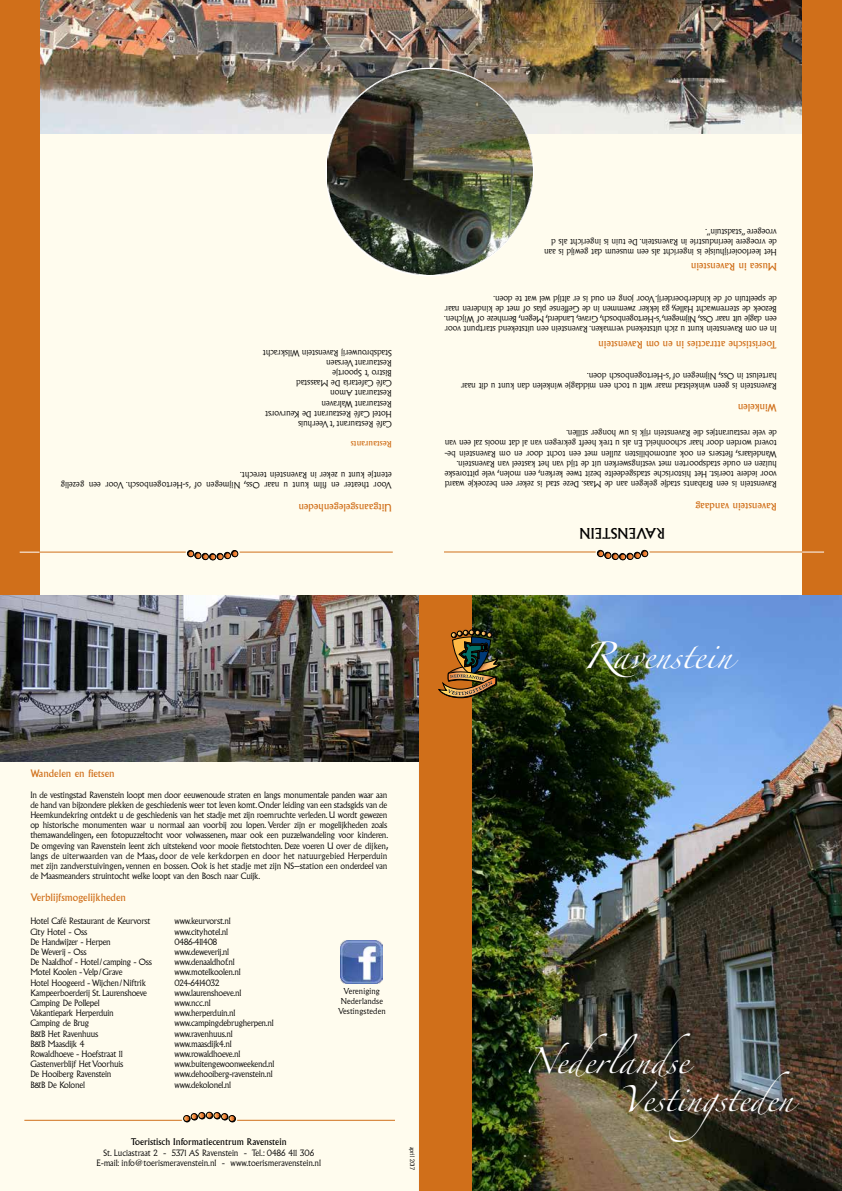
<style>
.page{position:relative;width:842px;height:1191px;background:#fff}
.page>*{position:absolute;margin:0;border:0;box-sizing:border-box;transform-origin:0 0}
.t1{font:24px "Zapfino";color:#fff}
.t2{font:23.4px/37.7px "Zapfino";color:#fff}
.t3{font:14.3px "Albertus";color:#000}
.t4{font:10px "Albertus";color:#d06f1a}
.t5{font:9px "Albertus";color:#000}
.t6{font:300 8.5px/10.2px "Albertus";color:#000}
.t7{font:300 8.5px "Albertus";letter-spacing:-.02em;color:#000}
.t8{font:8.5px "Albertus";color:#d06f1a}
.t9{font:300 8px/9.6px "Albertus";letter-spacing:.02em;color:#000;text-align:center}
.t10{font:300 6px "Albertus";letter-spacing:-.02em;color:#000}
</style>
<div class="page">
<div style="left:0;top:0;width:842px;height:595px;background:#fffcee"></div>
<img style="left:40px;top:0;width:762px;height:134px">
<div style="left:802px;top:0;width:40px;height:595px;background:#d06f1a"></div>
<hr style="left:649px;top:551px;width:154px;height:1px;background:#d06f1a">
<hr style="left:444px;top:551px;width:152px;height:1px;background:#d06f1a">
<svg style="left:597px;top:550px;width:51px;height:10px"></svg>
<svg style="left:802px;top:552px;width:22px;height:1px"></svg>
<div style="left:0;top:0;width:40px;height:595px;background:#d06f1a"></div>
<hr style="left:240px;top:552px;width:153px;height:1px;background:#d06f1a">
<hr style="left:34px;top:552px;width:152px;height:1px;background:#d06f1a">
<svg style="left:187px;top:550px;width:51px;height:10px"></svg>
<svg style="left:20px;top:552px;width:20px;height:1px"></svg>
<img style="left:327px;top:70px;width:205px;height:204px">
<div style="left:0;top:762px;width:420px;height:429px;background:#fffcee"></div>
<img style="left:0;top:595px;width:420px;height:167px">
<img style="left:472px;top:595px;width:370px;height:596px">
<div style="left:420px;top:595px;width:52px;height:596px;background:#d06f1a"></div>
<img style="left:439px;top:630px;width:61px;height:68px">
<hr style="left:24px;top:1120px;width:158px;height:1px;background:#d06f1a">
<hr style="left:237px;top:1120px;width:157px;height:1px;background:#d06f1a">
<div style="left:229px;top:1115px;width:7px;height:7px;border:1px solid #000;border-radius:50%"></div>
<svg style="left:184px;top:1112px;width:51px;height:10px"></svg>
<img style="left:341px;top:940px;width:42px;height:43px">
<p class="t6" style="left:392px;top:429px;width:130px;rotate:-180deg">Café Restaurant ‘t Veerhuis<br>Hotel Café Restaurant De Keurvorst<br>Restaurant Walraven<br>Restaurant Amon<br>Café Cafetaria De Maasstad<br>Bistro ’t Spoortje<br>Restaurant Versaen<br>Stadsbrouwerij Ravenstein Wilskracht</p>
<p class="t8" style="left:392px;top:449px;width:42px;rotate:-180deg">Restaurants</p>
<p class="t6" style="left:392px;top:490px;width:333px;rotate:-180deg">Voor theater en film kunt u naar Oss, Nijmegen of ‘s-Hertogenbosch. Voor een gezelig etentje kunt u zeker in Ravenstein terecht.</p>
<p class="t4" style="left:392px;top:514px;width:95px;rotate:-180deg">Uitgaansgelegenheden</p>
<p class="t6" style="left:777px;top:257px;width:234px;rotate:-180deg">Het leerlooierijhuisje is ingericht als een museum dat gewijd is aan de vroegere leerindustrie in Ravenstein. De tuin is ingericht als d vroegere “stadstuin”.</p>
<p class="t4" style="left:777px;top:273px;width:87px;rotate:-180deg">Musea in Ravenstein</p>
<p class="t6" style="left:777px;top:334px;width:334px;text-align:justify;rotate:-180deg">In en om Ravenstein kunt u zich uitstekend vermaken. Ravenstein een uitstekend startpunt voor een dagje uit naar Oss, Nijmegen, ‘s-Hertogenbosch, Grave, Landerd, Megen, Bernheze of Wijchen.<br>Bezoek de sterrenwacht Halley, ga lekker zwemmen in de Geffense plas of met de kinderen naar de speeltuin of de kinderboerderij. Voor jong en oud is er altijd wel wat te doen.</p>
<p class="t4" style="left:777px;top:350px;width:180px;rotate:-180deg">Toeristische attracties in en om Ravenstein</p>
<p class="t6" style="left:777px;top:391px;width:317px;rotate:-180deg">Ravenstein is geen winkelstad maar wilt u toch een middagje winkelen dan kunt u dit naar hartelust in Oss, Nijmegen of ‘s-Hertogenbosch doen.</p>
<p class="t4" style="left:777px;top:413px;width:40px;rotate:-180deg">Winkelen</p>
<p class="t6" style="left:777px;top:489px;width:334px;rotate:-180deg">Ravenstein is een Brabants stadje gelegen aan de Maas. Deze stad is zeker een bezoekje waard voor iedere toerist. Het historische stadsgedeelte bezit twee kerken, een molen, vele pittoreske huizen en oude stadspoorten met vestingswerken uit de tijd van het kasteel van Ravenstein.<br>Wandelaars, fietsers en ook automobilisten zullen met een tocht door en om Ravenstein be&shy;toverd worden door haar schoonheid. En als u trek heeft gekregen van al dat moois zal een van de vele restaurantjes die Ravenstein rijk is uw honger stillen.</p>
<h3 class="t3" style="left:665px;top:541px;width:87px;rotate:-180deg">RAVENSTEIN</h3>
<p class="t4" style="left:777px;top:513px;width:83px;rotate:-180deg">Ravenstein vandaag</p>
<p class="t4" style="left:30px;top:767px;width:86px">Wandelen en fietsen</p>
<p class="t6" style="left:30px;top:789px;width:359px;text-align:justify">In de vestingstad Ravenstein loopt men door eeuwenoude straten en langs monumentale panden waar aan de hand van bijzondere plekken de geschiedenis weer tot leven komt. Onder leiding van een stadsgids van de Heemkundekring ontdekt u de geschiedenis van het stadje met zijn roemruchte verleden. U wordt gewezen op historische monumenten waar u normaal aan voorbij zou lopen. Verder zijn er mogelijkheden zoals themawandelingen, een fotopuzzeltocht voor volwassenen, maar ook een puzzelwandeling voor kinderen.<br>De omgeving van Ravenstein leent zich uitstekend voor mooie fietstochten. Deze voeren U over de dijken, langs de uiterwaarden van de Maas, door de vele kerkdorpen en door het natuurgebied Herperduin met zijn zandverstuivingen, vennen en bossen. Ook is het stadje met zijn NS–station een onderdeel van de Maasmeanders struintocht welke loopt van den Bosch naar Cuijk.</p>
<p class="t4" style="left:30px;top:892px;width:97px">Verblijfsmogelijkheden</p>
<p class="t7" style="left:30px;top:916px;width:122px">Hotel Café Restaurant de Keurvorst</p>
<p class="t7" style="left:174px;top:916px;width:58px">www.keurvorst.nl</p>
<p class="t7" style="left:30px;top:926px;width:59px">City Hotel - Oss</p>
<p class="t7" style="left:174px;top:926px;width:55px">www.cityhotel.nl</p>
<p class="t7" style="left:30px;top:936px;width:82px">De Handwijzer - Herpen</p>
<p class="t7" style="left:174px;top:936px;width:44px">0486-411408</p>
<p class="t7" style="left:30px;top:947px;width:58px">De Weverij - Oss</p>
<p class="t7" style="left:174px;top:947px;width:56px">www.deweverij.nl</p>
<p class="t7" style="left:30px;top:957px;width:123px">De Naaldhof - Hotel/camping - Oss</p>
<p class="t7" style="left:174px;top:957px;width:62px">www.denaaldhof.nl</p>
<p class="t7" style="left:30px;top:967px;width:94px">Motel Koolen - Velp/Grave</p>
<p class="t7" style="left:174px;top:967px;width:68px">www.motelkoolen.nl</p>
<p class="t7" style="left:30px;top:977px;width:117px">Hotel Hoogeerd - Wijchen/Niftrik</p>
<p class="t7" style="left:174px;top:977px;width:46px">024-6414032</p>
<p class="t7" style="left:30px;top:987px;width:118px">Kampeerboerderij St. Laurenshoeve</p>
<p class="t7" style="left:174px;top:987px;width:69px">www.laurenshoeve.nl</p>
<p class="t7" style="left:30px;top:998px;width:71px">Camping De Pollepel</p>
<p class="t6" style="left:174px;top:998px;width:38px">www.ncc.nl</p>
<p class="t7" style="left:30px;top:1008px;width:85px">Vakantiepark Herperduin</p>
<p class="t7" style="left:174px;top:1008px;width:63px">www.herperduin.nl</p>
<p class="t7" style="left:30px;top:1018px;width:60px">Camping de Brug</p>
<p class="t7" style="left:174px;top:1018px;width:101px">www.campingdebrugherpen.nl</p>
<p class="t7" style="left:30px;top:1028px;width:70px">B&amp;B Het Ravenhuus</p>
<p class="t7" style="left:174px;top:1028px;width:60px">www.ravenhuus.nl</p>
<p class="t7" style="left:30px;top:1038px;width:56px">B&amp;B Maasdijk 4</p>
<p class="t7" style="left:174px;top:1038px;width:59px">www.maasdijk4.nl</p>
<p class="t7" style="left:30px;top:1049px;width:94px">Rowaldhoeve - Hoefstraat 11</p>
<p class="t7" style="left:174px;top:1049px;width:68px">www.rowaldhoeve.nl</p>
<p class="t7" style="left:30px;top:1059px;width:95px">Gastenverblijf Het Voorhuis</p>
<p class="t7" style="left:174px;top:1059px;width:102px">www.buitengewoonweekend.nl</p>
<p class="t7" style="left:30px;top:1069px;width:83px">De Hooiberg Ravenstein</p>
<p class="t7" style="left:174px;top:1069px;width:100px">www.dehooiberg-ravenstein.nl</p>
<p class="t7" style="left:30px;top:1079px;width:56px">B&amp;B De Kolonel</p>
<p class="t7" style="left:174px;top:1079px;width:58px">www.dekolonel.nl</p>
<p class="t9" style="left:338px;top:986px;width:49px">Vereniging<br>Nederlandse<br>Vestingsteden</p>
<p class="t5" style="left:131px;top:1137px;width:157px">Toeristisch Informatiecentrum Ravenstein</p>
<p class="t6" style="left:96px;top:1147px;width:226px;text-align:center">St. Luciastraat 2 - 5371 AS Ravenstein - Tel.: 0486 411 306<br>E-mail: info@toerismeravenstein.nl - www.toerismeravenstein.nl</p>
<p class="t10" style="left:416px;top:1146px;width:24px;rotate:90deg">april 2017</p>
<h1 class="t1" style="left:582px;top:645px;width:151px">Ravenstein</h1>
<h2 class="t2" style="left:619px;top:1046px;width:175px;text-indent:-95px">Nederlandse<br>Vestingsteden</h2>
</div>
